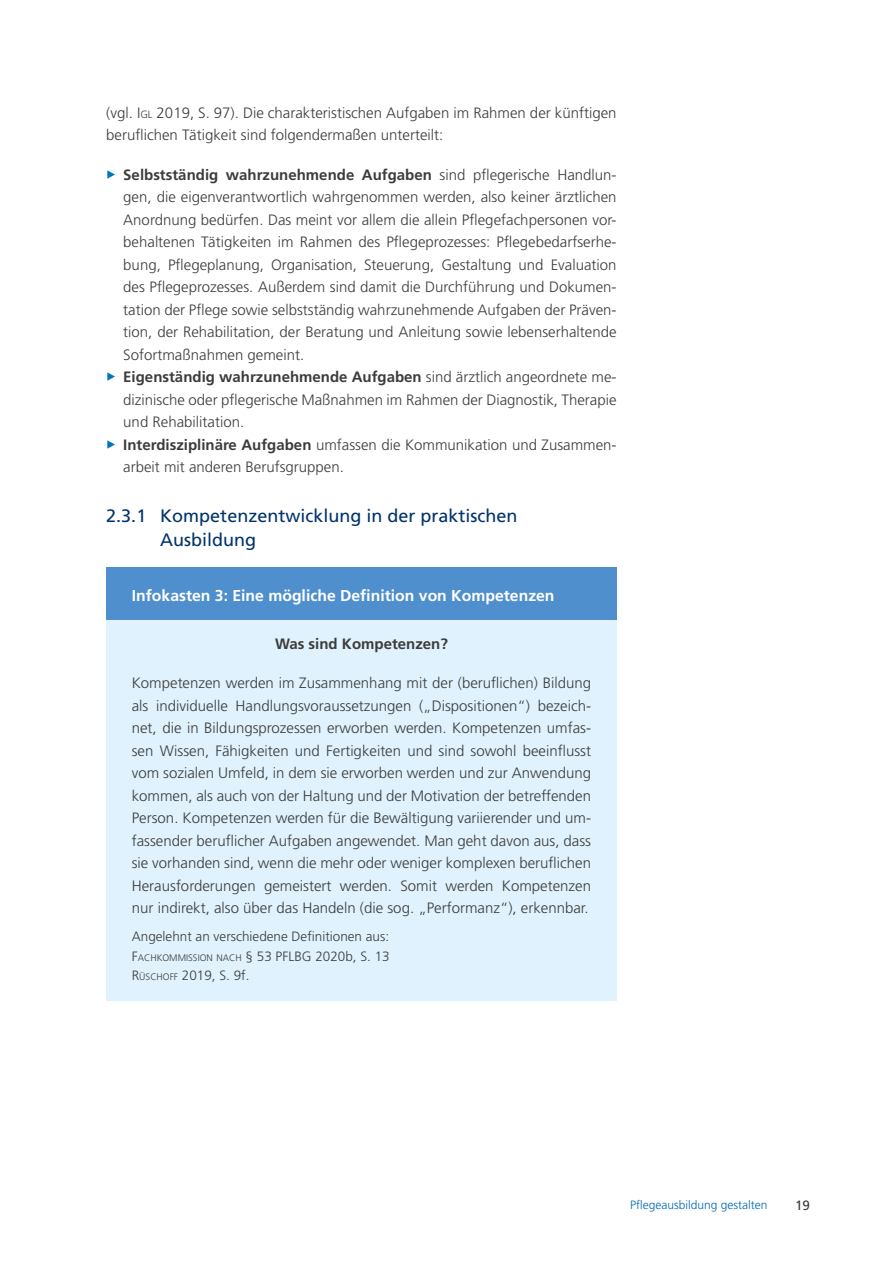
<style>
.page{position:relative;width:893px;height:1263px;background:#fff}
.page>*{position:absolute;margin:0;border:0;box-sizing:border-box;transform-origin:0 0}
.id1648{font:18px/24px "Frutiger LT Std";color:#00336a}
.id6472{font:700 15.75px "Frutiger LT Std";color:#fff}
.id1652{font:300 15px/22.5px "Frutiger LT Std";color:#3c3c3b;text-align:justify}
.id2335{font:300 15px/22.5px "Frutiger LT Std";color:#3c3c3b;text-align:justify}
.id1650{font:300 15px/22.5px "Frutiger LT Std";color:#3c3c3b}
.id2242{font:700 15px "Frutiger LT Std";color:#3c3c3b}
.id2335-2{font:300 13.5px "Frutiger LT Std";color:#3c3c3b}
.t1{font:13.5px "Frutiger LT Std";color:#3c3c3b}
.t2{font:300 12px "Frutiger LT Std";color:#0069b4}
.s1{font-style:inherit}
.s2{font-size:10.5px}
.s3{font-family:"Fago Pro";font-weight:400;color:#0075bc}
.s4{font-weight:700}
.s5{font-size:9.45px}
</style>
<div class="page">
<div style="left:106px;top:568px;width:511px;height:54px;background:#4f8fcd"></div>
<div style="left:106px;top:620px;width:511px;height:49px;background:#dff2fd"></div>
<div style="left:106px;top:660px;width:511px;height:274px;background:#dff2fd"></div>
<div style="left:106px;top:933px;width:511px;height:48px;background:#dff2fd"></div>
<div style="left:106px;top:953px;width:511px;height:47px;background:#dff2fd"></div>
<p class="id1650" style="left:106px;top:101px;width:512px">(vgl. <span class="s1">I</span><span class="s2">GL</span> 2019, S. 97). Die charakteristischen Aufgaben im Rahmen der künftigen beruflichen Tätigkeit sind folgendermaßen unterteilt:</p>
<p class="id1652" style="left:123px;top:163px;width:495px;text-indent:-17px"><span class="s3">▶</span> <span class="s4">Selbstständig wahrzunehmende Aufgaben</span> sind pflegerische Handlun&shy;gen, die eigenverantwortlich wahrgenommen werden, also keiner ärztlichen Anordnung bedürfen. Das meint vor allem die allein Pflegefachpersonen vor&shy;behaltenen Tätigkeiten im Rahmen des Pflegeprozesses: Pflegebedarfserhe&shy;bung, Pflegeplanung, Organisation, Steuerung, Gestaltung und Evaluation des Pflegeprozesses. Außerdem sind damit die Durchführung und Dokumen&shy;tation der Pflege sowie selbstständig wahrzunehmende Aufgaben der Präven&shy;tion, der Rehabilitation, der Beratung und Anleitung sowie lebenserhaltende Sofortmaßnahmen gemeint.</p>
<p class="id1652" style="left:123px;top:366px;width:495px;text-indent:-17px"><span class="s3">▶</span> <span class="s4">Eigenständig wahrzunehmende Aufgaben</span> sind ärztlich angeordnete me&shy;dizinische oder pflegerische Maßnahmen im Rahmen der Diagnostik, Therapie und Rehabilitation.</p>
<p class="id1652" style="left:123px;top:433px;width:495px;text-indent:-17px"><span class="s3">▶</span> <span class="s4">Interdisziplinäre Aufgaben</span> umfassen die Kommunikation und Zusammen&shy;arbeit mit anderen Berufsgruppen.</p>
<h3 class="id1648" style="left:160px;top:503px;width:359px;text-indent:-54px">2.3.1 Kompetenzentwicklung in der praktischen<br>Ausbildung</h3>
<p class="id6472" style="left:132px;top:586px;width:424px">Infokasten 3: Eine mögliche Definition von Kompetenzen</p>
<p class="id2242" style="left:275px;top:635px;width:174px">Was sind Kompetenzen?</p>
<p class="id2335" style="left:132px;top:672px;width:461px">Kompetenzen werden im Zusammenhang mit der (beruflichen) Bildung als individuelle Handlungsvoraussetzungen („Dispositionen“) bezeich&shy;net, die in Bildungsprozessen erworben werden. Kompetenzen umfas&shy;sen Wissen, Fähigkeiten und Fertigkeiten und sind sowohl beeinflusst vom sozialen Umfeld, in dem sie erworben werden und zur Anwendung kommen, als auch von der Haltung und der Motivation der betreffenden Person. Kompetenzen werden für die Bewältigung variierender und um&shy;fassender beruflicher Aufgaben angewendet. Man geht davon aus, dass sie vorhanden sind, wenn die mehr oder weniger komplexen beruflichen Herausforderungen gemeistert werden. Somit werden Kompetenzen nur indirekt, also über das Handeln (die sog. „Performanz“), erkennbar.</p>
<p class="id2335-2" style="left:132px;top:929px;width:259px">Angelehnt an verschiedene Definitionen aus:</p>
<p class="id2335-2" style="left:132px;top:948px;width:259px"><span class="s1">F</span><span class="s5">ACHKOMMISSION NACH</span> § 53 PFLBG 2020b, S. 13</p>
<p class="id2335-2" style="left:132px;top:968px;width:119px"><span class="s1">R</span><span class="s5">ÜSCHOFF</span> 2019, S. 9f.</p>
<p class="t2" style="left:630px;top:1198px;width:139px">Pflegeausbildung gestalten</p>
<p class="t1" style="left:795px;top:1197px;width:17px">19</p>
</div>
